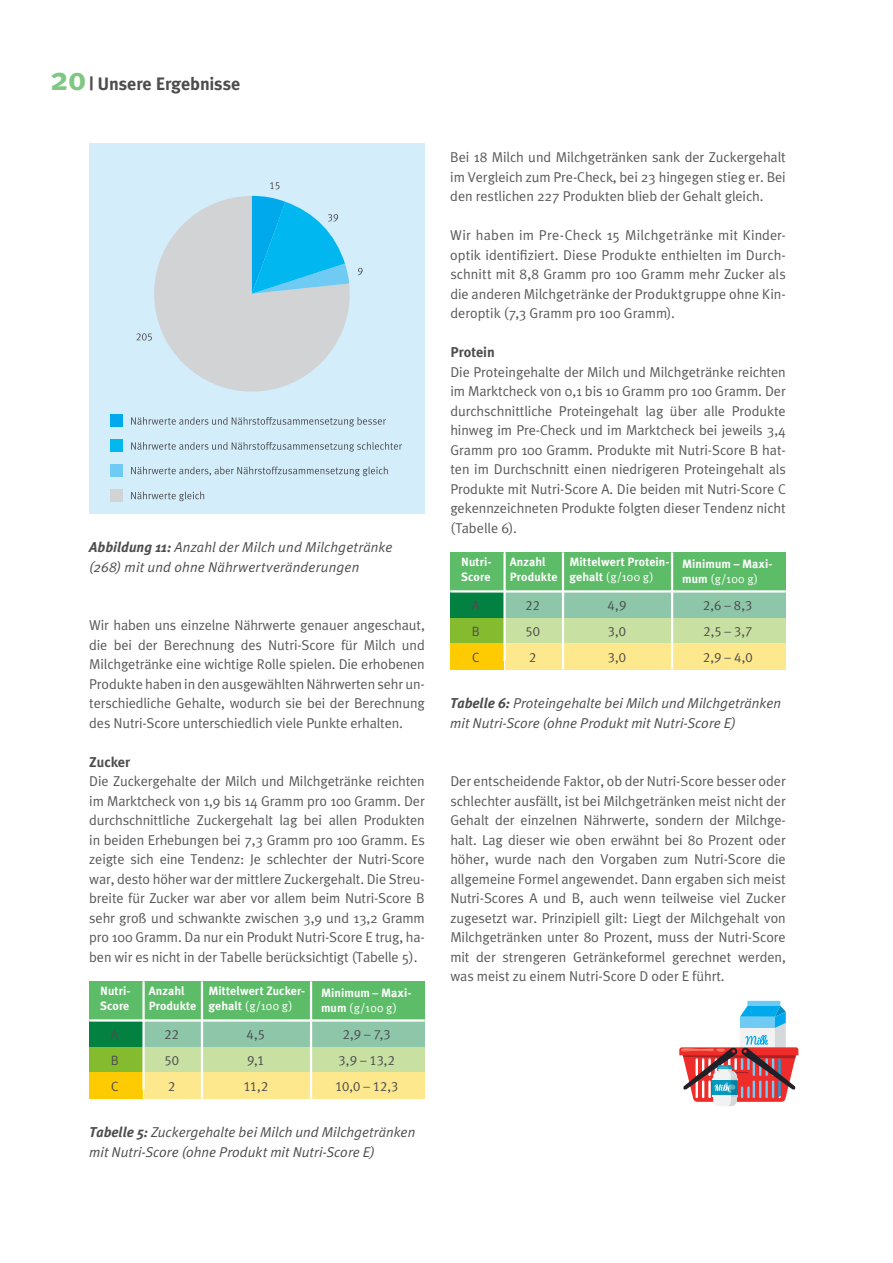
<style>
.page{position:relative;width:893px;height:1263px;background:#fff}
.page>*{position:absolute;margin:0;border:0;box-sizing:border-box;transform-origin:0 0}
.t1{font:700 18px "Meta Plus";color:#4d4d4f}
.t2{font:14.25px/19.5px "Meta Plus Normal";letter-spacing:-.005em;color:#58595b;text-align:justify}
.t3{font:italic 14.25px/19.5px "Meta Plus Normal";letter-spacing:.005em;color:#4d4d4f}
.t4{font:700 14.25px "Meta Plus";color:#4d4d4f}
.t5{font:13.5px "Meta Plus Normal Caps";color:#4d4d4f}
.t6{font:700 12px/15px "Meta Plus";letter-spacing:.005em;color:#fff}
.t7{font:12px "Meta Plus Normal";letter-spacing:.025em;color:#fff}
.s1{font-size:33px;color:#80c785}
.s2{font-family:"Meta Plus";font-weight:700}
</style>
<div class="page">
<svg style="left:679px;top:1001px;width:119px;height:105px"></svg>
<div style="left:89px;top:1046px;width:53px;height:26px;background:#85bb2f"></div>
<div style="left:145px;top:1047px;width:280px;height:26px;background:#c8e0a1"></div>
<div style="left:89px;top:1020px;width:53px;height:26px;background:#038141"></div>
<div style="left:145px;top:1020px;width:280px;height:26px;background:#8ec6aa"></div>
<div style="left:89px;top:1072px;width:53px;height:26px;background:#fecb02"></div>
<div style="left:145px;top:1073px;width:280px;height:26px;background:#fee88d"></div>
<div style="left:89px;top:981px;width:53px;height:39px;background:#5dbc68"></div>
<div style="left:145px;top:981px;width:280px;height:39px;background:#5dbc68"></div>
<hr style="left:201px;top:981px;width:2px;height:117px;background:#fff">
<hr style="left:89px;top:1019px;width:336px;height:2px;background:#fff">
<hr style="left:310px;top:981px;width:2px;height:117px;background:#fff">
<div style="left:450px;top:617px;width:53px;height:26px;background:#85bb2f"></div>
<div style="left:506px;top:618px;width:280px;height:26px;background:#c8e0a1"></div>
<div style="left:450px;top:591px;width:53px;height:26px;background:#038141"></div>
<div style="left:506px;top:591px;width:280px;height:26px;background:#8ec6aa"></div>
<div style="left:450px;top:643px;width:53px;height:26px;background:#fecb02"></div>
<div style="left:506px;top:644px;width:280px;height:26px;background:#fee88d"></div>
<div style="left:450px;top:552px;width:53px;height:39px;background:#5dbc68"></div>
<div style="left:506px;top:552px;width:280px;height:39px;background:#5dbc68"></div>
<hr style="left:562px;top:552px;width:2px;height:117px;background:#fff">
<hr style="left:450px;top:590px;width:336px;height:2px;background:#fff">
<hr style="left:671px;top:552px;width:2px;height:117px;background:#fff">
<div style="left:89px;top:143px;width:336px;height:370px;background:#d4edfb"></div>
<svg style="left:270px;top:182px;width:10px;height:7px"></svg>
<svg style="left:136px;top:196px;width:227px;height:196px"></svg>
<svg style="left:131px;top:417px;width:255px;height:10px"></svg>
<div style="left:110px;top:414px;width:13px;height:13px;background:#00a9eb"></div>
<svg style="left:131px;top:491px;width:73px;height:10px"></svg>
<div style="left:110px;top:489px;width:13px;height:12px;background:#d1d3d4"></div>
<svg style="left:131px;top:442px;width:271px;height:10px"></svg>
<div style="left:110px;top:439px;width:13px;height:13px;background:#00b8ef"></div>
<svg style="left:131px;top:466px;width:257px;height:10px"></svg>
<div style="left:110px;top:464px;width:13px;height:12px;background:#6fcbf3"></div>
<p class="t1" style="left:51px;top:74px;width:191px"><span class="s1">20</span> | Unsere Ergebnisse</p>
<p class="t3" style="left:89px;top:537px;width:305px"><span class="s2">Abbildung 11:</span> Anzahl der Milch und Milchgetränke (268) mit und ohne Nährwertveränderungen</p>
<p class="t2" style="left:89px;top:616px;width:337px">Wir haben uns einzelne Nährwerte genauer angeschaut, die bei der Berechnung des Nutri-Score für Milch und Milchgetränke eine wichtige Rolle spielen. Die erhobenen Produkte haben in den ausgewählten Nährwerten sehr un&shy;terschiedliche Gehalte, wodurch sie bei der Berechnung des Nutri-Score unterschiedlich viele Punkte erhalten.</p>
<p class="t4" style="left:89px;top:754px;width:43px">Zucker</p>
<p class="t2" style="left:89px;top:771px;width:337px">Die Zuckergehalte der Milch und Milchgetränke reichten im Marktcheck von 1,9 bis 14 Gramm pro 100 Gramm. Der durchschnittliche Zuckergehalt lag bei allen Produkten in beiden Erhebungen bei 7,3 Gramm pro 100 Gramm. Es zeigte sich eine Tendenz: Je schlechter der Nutri-Score war, desto höher war der mittlere Zuckergehalt. Die Streu&shy;breite für Zucker war aber vor allem beim Nutri-Score B sehr groß und schwankte zwischen 3,9 und 13,2 Gramm pro 100 Gramm. Da nur ein Produkt Nutri-Score E trug, ha&shy;ben wir es nicht in der Tabelle berücksichtigt (Tabelle 5).</p>
<p class="t6" style="left:100px;top:984px;width:32px">Nutri-<br>Score</p>
<p class="t6" style="left:149px;top:984px;width:49px">Anzahl<br>Produkte</p>
<p class="t6" style="left:208px;top:984px;width:99px">Mittelwert Zucker-</p>
<p class="t7" style="left:208px;top:999px;width:86px"><span class="s2">gehalt</span> (g/100 g)</p>
<p class="t6" style="left:321px;top:985px;width:92px">Minimum – Maxi-</p>
<p class="t7" style="left:321px;top:1001px;width:77px"><span class="s2">mum</span> (g/100 g)</p>
<p class="t5" style="left:111px;top:1026px;width:9px">A</p>
<p class="t5" style="left:165px;top:1026px;width:16px">22</p>
<p class="t5" style="left:247px;top:1026px;width:20px">4,5</p>
<p class="t5" style="left:343px;top:1026px;width:50px">2,9 – 7,3</p>
<p class="t5" style="left:111px;top:1052px;width:10px">B</p>
<p class="t5" style="left:164px;top:1052px;width:16px">50</p>
<p class="t5" style="left:247px;top:1052px;width:19px">9,1</p>
<p class="t5" style="left:339px;top:1052px;width:58px">3,9 – 13,2</p>
<p class="t5" style="left:111px;top:1078px;width:9px">C</p>
<p class="t5" style="left:168px;top:1078px;width:9px">2</p>
<p class="t5" style="left:243px;top:1078px;width:26px">11,2</p>
<p class="t5" style="left:335px;top:1078px;width:65px">10,0 – 12,3</p>
<p class="t3" style="left:89px;top:1122px;width:328px"><span class="s2">Tabelle 5:</span> Zuckergehalte bei Milch und Milchgetränken mit Nutri-Score (ohne Produkt mit Nutri-Score E)</p>
<p class="t2" style="left:450px;top:147px;width:337px">Bei 18 Milch und Milchgetränken sank der Zuckergehalt im Vergleich zum Pre-Check, bei 23 hingegen stieg er. Bei den restlichen 227 Produkten blieb der Gehalt gleich.</p>
<p class="t2" style="left:450px;top:225px;width:337px">Wir haben im Pre-Check 15 Milchgetränke mit Kinder&shy;optik identifiziert. Diese Produkte enthielten im Durch&shy;schnitt mit 8,8 Gramm pro 100 Gramm mehr Zucker als die anderen Milchgetränke der Produktgruppe ohne Kin&shy;deroptik (7,3 Gramm pro 100 Gramm).</p>
<p class="t4" style="left:450px;top:344px;width:46px">Protein</p>
<p class="t2" style="left:450px;top:362px;width:337px">Die Proteingehalte der Milch und Milchgetränke reichten im Marktcheck von 0,1 bis 10 Gramm pro 100 Gramm. Der durchschnittliche Proteingehalt lag über alle Produkte hinweg im Pre-Check und im Marktcheck bei jeweils 3,4<br>Gramm pro 100 Gramm. Produkte mit Nutri-Score B hat&shy;ten im Durchschnitt einen niedrigeren Proteingehalt als Produkte mit Nutri-Score A. Die beiden mit Nutri-Score C gekennzeichneten Produkte folgten dieser Tendenz nicht (Tabelle 6).</p>
<p class="t6" style="left:461px;top:555px;width:32px">Nutri-<br>Score</p>
<p class="t6" style="left:510px;top:555px;width:49px">Anzahl<br>Produkte</p>
<p class="t6" style="left:569px;top:555px;width:102px">Mittelwert Protein-</p>
<p class="t7" style="left:569px;top:570px;width:86px"><span class="s2">gehalt</span> (g/100 g)</p>
<p class="t6" style="left:682px;top:556px;width:92px">Minimum – Maxi-</p>
<p class="t7" style="left:682px;top:572px;width:77px"><span class="s2">mum</span> (g/100 g)</p>
<p class="t5" style="left:472px;top:597px;width:9px">A</p>
<p class="t5" style="left:526px;top:597px;width:16px">22</p>
<p class="t5" style="left:607px;top:597px;width:20px">4,9</p>
<p class="t5" style="left:703px;top:597px;width:51px">2,6 – 8,3</p>
<p class="t5" style="left:472px;top:623px;width:10px">B</p>
<p class="t5" style="left:525px;top:623px;width:16px">50</p>
<p class="t5" style="left:608px;top:623px;width:20px">3,0</p>
<p class="t5" style="left:703px;top:623px;width:50px">2,5 – 3,7</p>
<p class="t5" style="left:472px;top:649px;width:9px">C</p>
<p class="t5" style="left:529px;top:649px;width:9px">2</p>
<p class="t5" style="left:608px;top:649px;width:20px">3,0</p>
<p class="t5" style="left:703px;top:649px;width:51px">2,9 – 4,0</p>
<p class="t3" style="left:450px;top:694px;width:332px"><span class="s2">Tabelle 6:</span> Proteingehalte bei Milch und Milchgetränken mit Nutri-Score (ohne Produkt mit Nutri-Score E)</p>
<p class="t2" style="left:450px;top:771px;width:337px">Der entscheidende Faktor, ob der Nutri-Score besser oder schlechter ausfällt, ist bei Milchgetränken meist nicht der Gehalt der einzelnen Nährwerte, sondern der Milchge&shy;halt. Lag dieser wie oben erwähnt bei 80 Prozent oder höher, wurde nach den Vorgaben zum Nutri-Score die allgemeine Formel angewendet. Dann ergaben sich meist Nutri-Scores A und B, auch wenn teilweise viel Zucker zugesetzt war. Prinzipiell gilt: Liegt der Milchgehalt von Milchgetränken unter 80 Prozent, muss der Nutri-Score mit der strengeren Getränkeformel gerechnet werden, was meist zu einem Nutri-Score D oder E führt.</p>
</div>
